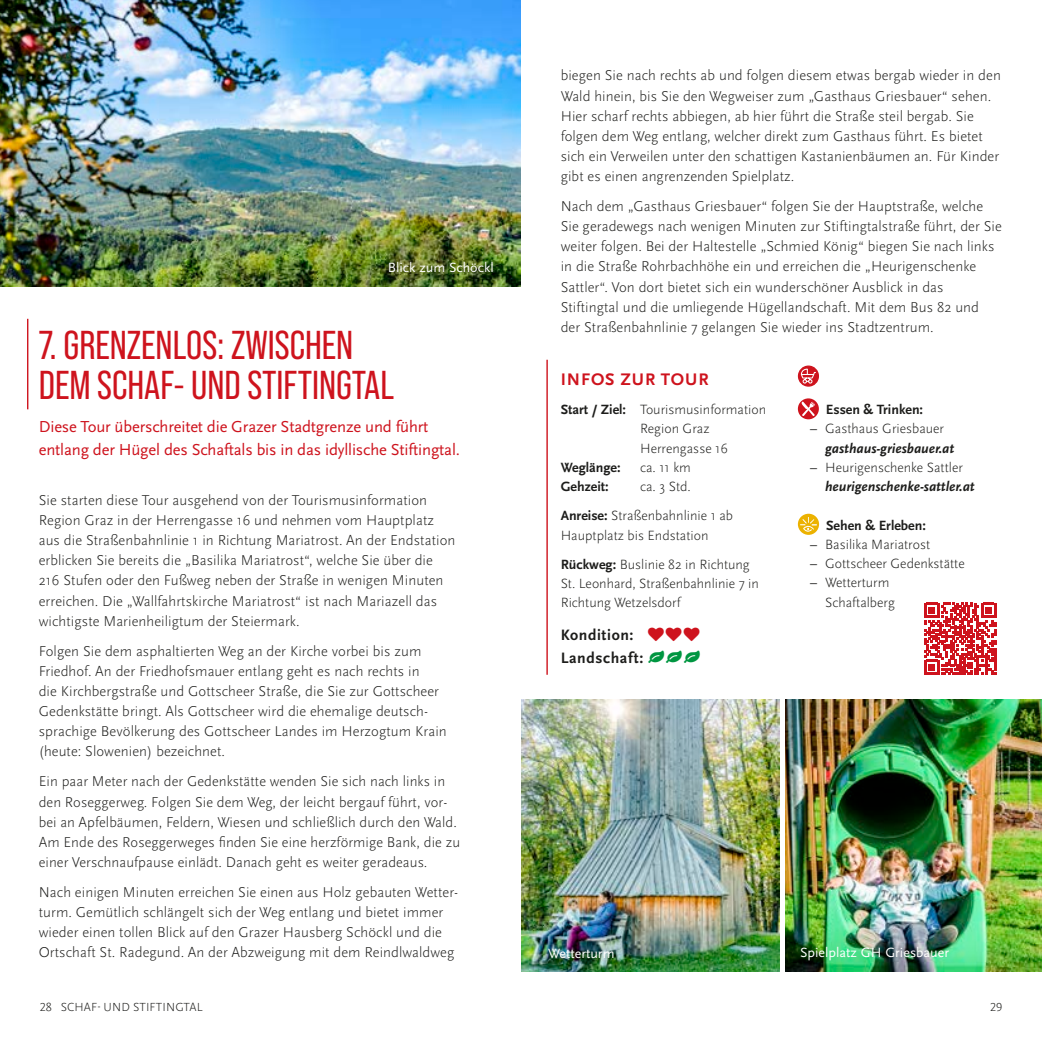
<style>
.page{position:relative;width:1042px;height:1042px;background:#fff}
.page>*{position:absolute;margin:0;border:0;box-sizing:border-box;transform-origin:0 0}
.t1{font:40.25px/40.2px "Bebas Neue Pro";color:#ce131d}
.t2{font:700 17.5px "Scala Sans Pro";letter-spacing:.05em;color:#ce131d}
.t3{font:16.62px/22.8px "Scala Sans Pro";letter-spacing:-.01em;color:#ce131d}
.t4{font:700 15.75px/22.8px "Scala Sans Pro";letter-spacing:.04em;color:#1d1d1b}
.t5{font:300 14.88px/20.1px "Scala Sans Pro";letter-spacing:.005em;color:#1d1d1b}
.t6{font:300 14px/19.2px "Scala Sans Pro";color:#1d1d1b}
.t7{font:italic 700 14px/19.2px "Scala Sans Pro";color:#1d1d1b}
.t8{font:14px "Scala Sans Pro";color:#fff}
.t9{font:700 14px "Scala Sans Pro";color:#1d1d1b}
.t10{font:300 12.25px "Scala Sans Pro";letter-spacing:.01em;color:#1d1d1b}
.s1{font-weight:700}
.s2{color:#009641}
.s3{font-weight:400;font-style:normal}
.s4{font-weight:300;font-style:normal}
.s5{font-weight:400}
</style>
<div class="page">
<img style="left:0;top:0;width:521px;height:286px">
<img style="left:521px;top:699px;width:258px;height:273px">
<img style="left:785px;top:699px;width:257px;height:273px">
<div style="left:798px;top:398px;width:21px;height:21px;background:#ce131d;border-radius:50%"></div>
<svg style="left:801px;top:401px;width:14px;height:16px"></svg>
<div style="left:798px;top:514px;width:21px;height:21px;background:#ecb200;border-radius:50%"></div>
<svg style="left:800px;top:517px;width:17px;height:15px"></svg>
<hr style="left:546px;top:360px;width:2px;height:315px;background:#ce131d">
<div style="left:798px;top:366px;width:20px;height:20px;background:#ce131d;border-radius:50%"></div>
<div style="left:798px;top:365px;width:21px;height:22px;border:1px solid #ce131d;border-radius:50%"></div>
<svg style="left:800px;top:368px;width:16px;height:16px"></svg>
<hr style="left:27px;top:319px;width:1px;height:90px;background:#ce131d">
<svg style="left:924px;top:603px;width:72px;height:72px"></svg>
<p class="t8" style="left:388px;top:259px;width:107px">Blick zum Schöckl</p>
<h1 class="t1" style="left:39px;top:325px;width:357px">7. GRENZENLOS: ZWISCHEN<br>DEM SCHAF- UND STIFTINGTAL</h1>
<p class="t3" style="left:39px;top:415px;width:423px">Diese Tour überschreitet die Grazer Stadtgrenze und führt entlang der Hügel des Schaftals bis in das idyllische Stiftingtal.</p>
<p class="t5" style="left:39px;top:490px;width:418px">Sie starten diese Tour ausgehend von der Tourismusinformation Region Graz in der Herrengasse 16 und nehmen vom Hauptplatz aus die Straßenbahnlinie 1 in Richtung Mariatrost. An der Endstation erblicken Sie bereits die „Basilika Mariatrost“, welche Sie über die 216 Stufen oder den Fußweg neben der Straße in wenigen Minuten erreichen. Die „Wallfahrtskirche Mariatrost“ ist nach Mariazell das wichtigste Marienheiligtum der Steiermark.</p>
<p class="t5" style="left:39px;top:641px;width:409px">Folgen Sie dem asphaltierten Weg an der Kirche vorbei bis zum Friedhof. An der Friedhofsmauer entlang geht es nach rechts in<br>die Kirchbergstraße und Gottscheer Straße, die Sie zur Gottscheer Gedenkstätte bringt. Als Gottscheer wird die ehemalige deutsch&shy;sprachige Bevölkerung des Gottscheer Landes im Herzogtum Krain (heute: Slowenien) bezeichnet.</p>
<p class="t5" style="left:39px;top:771px;width:423px">Ein paar Meter nach der Gedenkstätte wenden Sie sich nach links in den Roseggerweg. Folgen Sie dem Weg, der leicht bergauf führt, vor&shy;bei an Apfelbäumen, Feldern, Wiesen und schließlich durch den Wald.<br>Am Ende des Roseggerweges finden Sie eine herzförmige Bank, die zu einer Verschnaufpause einlädt. Danach geht es weiter geradeaus.</p>
<p class="t5" style="left:39px;top:882px;width:421px">Nach einigen Minuten erreichen Sie einen aus Holz gebauten Wetter&shy;turm. Gemütlich schlängelt sich der Weg entlang und bietet immer wieder einen tollen Blick auf den Grazer Hausberg Schöckl und die Ortschaft St. Radegund. An der Abzweigung mit dem Reindlwaldweg</p>
<p class="t5" style="left:561px;top:66px;width:442px">biegen Sie nach rechts ab und folgen diesem etwas bergab wieder in den Wald hinein, bis Sie den Wegweiser zum „Gasthaus Griesbauer“ sehen.<br>Hier scharf rechts abbiegen, ab hier führt die Straße steil bergab. Sie folgen dem Weg entlang, welcher direkt zum Gasthaus führt. Es bietet sich ein Verweilen unter den schattigen Kastanienbäumen an. Für Kinder gibt es einen angrenzenden Spielplatz.</p>
<p class="t5" style="left:561px;top:196px;width:443px">Nach dem „Gasthaus Griesbauer“ folgen Sie der Hauptstraße, welche Sie geradewegs nach wenigen Minuten zur Stiftingtalstraße führt, der Sie weiter folgen. Bei der Haltestelle „Schmied König“ biegen Sie nach links in die Straße Rohrbachhöhe ein und erreichen die „Heurigenschenke Sattler“. Von dort bietet sich ein wunderschöner Ausblick in das Stiftingtal und die umliegende Hügellandschaft. Mit dem Bus 82 und der Straßenbahnlinie 7 gelangen Sie wieder ins Stadtzentrum.</p>
<p class="t2" style="left:561px;top:369px;width:149px">INFOS ZUR TOUR</p>
<p class="t6" style="left:640px;top:400px;width:128px;text-indent:-79px"><span class="s1">Start / Ziel:</span> Tourismusinformation<br>Region Graz<br>Herrengasse 16</p>
<p class="t9" style="left:561px;top:459px;width:61px">Weglänge:</p>
<p class="t6" style="left:640px;top:458px;width:52px">ca. 11 km</p>
<p class="t9" style="left:561px;top:478px;width:49px">Gehzeit:</p>
<p class="t6" style="left:561px;top:472px;width:174px;line-height:29.2px;text-indent:79px">ca. 3 Std.<br><span class="s1">Anreise:</span> Straßenbahnlinie 1 ab</p>
<p class="t6" style="left:561px;top:520px;width:191px;line-height:29.2px">Hauptplatz bis Endstation<br><span class="s1">Rückweg:</span> Buslinie 82 in Richtung</p>
<p class="t6" style="left:561px;top:574px;width:200px">St. Leonhard, Straßenbahnlinie 7 in<br>Richtung Wetzelsdorf</p>
<p class="t4" style="left:561px;top:623px;width:141px">Kondition:<br>Landschaft: <span class="s2">●●●</span></p>
<p class="t9" style="left:826px;top:401px;width:99px">Essen &amp; Trinken:</p>
<p class="t7" style="left:825px;top:419px;width:131px;text-indent:-15px"><span class="s3">–</span> <span class="s4">Gasthaus Griesbauer </span>gasthaus-griesbauer.at</p>
<p class="t7" style="left:825px;top:458px;width:151px;text-indent:-15px"><span class="s3">–</span> <span class="s4">Heurigenschenke Sattler </span>heurigenschenke-sattler.at</p>
<p class="t9" style="left:826px;top:517px;width:101px">Sehen &amp; Erleben:</p>
<p class="t6" style="left:810px;top:535px;width:121px"><span class="s5">–</span> Basilika Mariatrost</p>
<p class="t6" style="left:810px;top:554px;width:156px"><span class="s5">–</span> Gottscheer Gedenkstätte</p>
<p class="t6" style="left:825px;top:573px;width:71px;text-indent:-15px"><span class="s5">–</span> Wetterturm<br>Schaftalberg</p>
<p class="t8" style="left:548px;top:945px;width:68px">Wetterturm</p>
<p class="t8" style="left:800px;top:944px;width:151px">Spielplatz GH Griesbauer</p>
<p class="t10" style="left:40px;top:1000px;width:164px">28 SCHAF- UND STIFTINGTAL</p>
<p class="t10" style="left:990px;top:1000px;width:14px">29</p>
</div>
